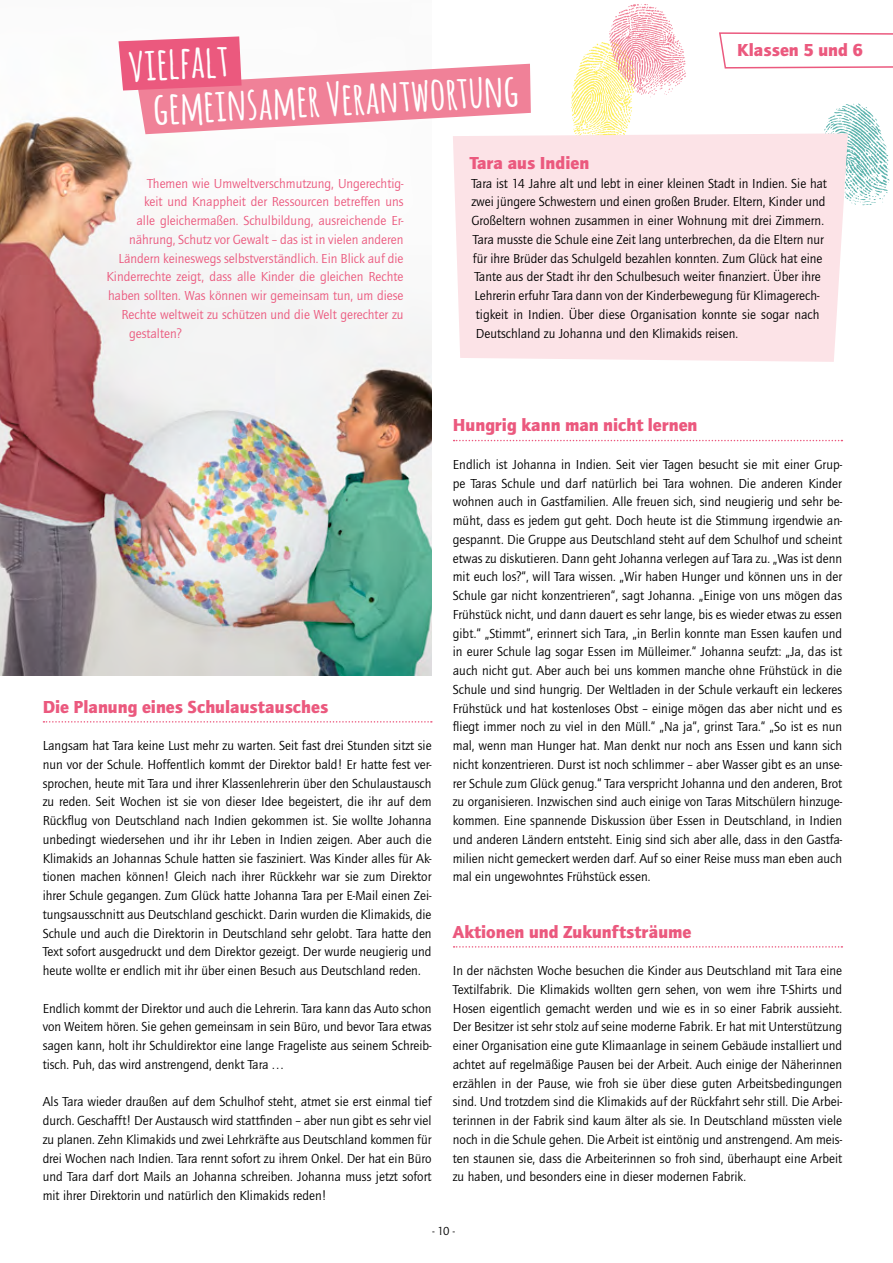
<style>
.page{position:relative;width:893px;height:1263px;background:#fff}
.page>*{position:absolute;margin:0;border:0;box-sizing:border-box;transform-origin:0 0}
.t1{font:700 45px "Amatic";color:#fff}
.t2{font:900 18px "Quay Sans ITC Std";color:#eb597e}
.t3{font:13.5px/18.8px "Quay Sans ITC Std";color:#000;text-align:justify}
.t4{font:13.5px "Quay Sans ITC Std";color:#eb597e}
.t5{font:12px "Quay Sans ITC Std";color:#000}
</style>
<div class="page">
<svg style="left:571px;top:4px;width:115px;height:129px"></svg>
<svg style="left:824px;top:103px;width:66px;height:102px"></svg>
<svg style="left:43px;top:721px;width:389px;height:2px"></svg>
<div style="left:453px;top:133px;width:395px;height:229px;background:#fce3e7"></div>
<img style="left:0;top:41px;width:432px;height:634px">
<svg style="left:119px;top:36px;width:412px;height:98px"></svg>
<svg style="left:454px;top:440px;width:388px;height:1px"></svg>
<svg style="left:454px;top:946px;width:388px;height:2px"></svg>
<svg style="left:719px;top:32px;width:174px;height:37px"></svg>
<h1 class="t1" style="left:127px;top:33px;width:101px;rotate:-3deg">vielfalt</h1>
<h1 class="t1" style="left:152px;top:76px;width:366px;rotate:-3deg">gemeinsamer Verantwortung</h1>
<h2 class="t2" style="left:737px;top:39px;width:127px">Klassen 5 und 6</h2>
<p class="t4" style="left:147px;top:175px;width:258px">Themen wie Umweltverschmutzung, Ungerechtig-</p>
<p class="t4" style="left:144px;top:194px;width:261px">keit und Knappheit der Ressourcen betreffen uns</p>
<p class="t4" style="left:137px;top:213px;width:269px">alle gleichermaßen. Schulbildung, ausreichende Er-</p>
<p class="t4" style="left:129px;top:231px;width:276px">nährung, Schutz vor Gewalt – das ist in vielen anderen</p>
<p class="t4" style="left:119px;top:250px;width:287px">Ländern keineswegs selbstverständlich. Ein Blick auf die</p>
<p class="t4" style="left:107px;top:269px;width:299px">Kinderrechte zeigt, dass alle Kinder die gleichen Rechte</p>
<p class="t4" style="left:108px;top:288px;width:297px">haben sollten. Was können wir gemeinsam tun, um diese</p>
<p class="t4" style="left:122px;top:306px;width:283px">Rechte weltweit zu schützen und die Welt gerechter zu</p>
<p class="t4" style="left:129px;top:325px;width:54px">gestalten?</p>
<h2 class="t2" style="left:470px;top:152px;width:121px">Tara aus Indien</h2>
<p class="t3" style="left:471px;top:174px;width:357px">Tara ist 14 Jahre alt und lebt in einer kleinen Stadt in Indien. Sie hat</p>
<p class="t3" style="left:471px;top:192px;width:355px">zwei jüngere Schwestern und einen großen Bruder. Eltern, Kinder und</p>
<p class="t3" style="left:471px;top:211px;width:354px">Großeltern wohnen zusammen in einer Wohnung mit drei Zimmern.</p>
<p class="t3" style="left:473px;top:230px;width:352px">Tara musste die Schule eine Zeit lang unterbrechen, da die Eltern nur</p>
<p class="t3" style="left:473px;top:249px;width:351px">für ihre Brüder das Schulgeld bezahlen konnten. Zum Glück hat eine</p>
<p class="t3" style="left:474px;top:267px;width:348px">Tante aus der Stadt ihr den Schulbesuch weiter finanziert. Über ihre</p>
<p class="t3" style="left:474px;top:286px;width:347px">Lehrerin erfuhr Tara dann von der Kinderbewegung für Klimagerech-</p>
<p class="t3" style="left:476px;top:305px;width:345px">tigkeit in Indien. Über diese Organisation konnte sie sogar nach</p>
<p class="t3" style="left:476px;top:324px;width:264px">Deutschland zu Johanna und den Klimakids reisen.</p>
<h2 class="t2" style="left:43px;top:695px;width:287px">Die Planung eines Schulaustausches</h2>
<p class="t3" style="left:43px;top:736px;width:390px">Langsam hat Tara keine Lust mehr zu warten. Seit fast drei Stunden sitzt sie nun vor der Schule. Hoffentlich kommt der Direktor bald! Er hatte fest ver&shy;sprochen, heute mit Tara und ihrer Klassenlehrerin über den Schulaustausch zu reden. Seit Wochen ist sie von dieser Idee begeistert, die ihr auf dem Rückflug von Deutschland nach Indien gekommen ist. Sie wollte Johanna unbedingt wiedersehen und ihr ihr Leben in Indien zeigen. Aber auch die Klimakids an Johannas Schule hatten sie fasziniert. Was Kinder alles für Ak&shy;tionen machen können! Gleich nach ihrer Rückkehr war sie zum Direktor ihrer Schule gegangen. Zum Glück hatte Johanna Tara per E-Mail einen Zei&shy;tungsausschnitt aus Deutschland geschickt. Darin wurden die Klimakids, die Schule und auch die Direktorin in Deutschland sehr gelobt. Tara hatte den Text sofort ausgedruckt und dem Direktor gezeigt. Der wurde neugierig und heute wollte er endlich mit ihr über einen Besuch aus Deutschland reden.</p>
<p class="t3" style="left:43px;top:999px;width:390px">Endlich kommt der Direktor und auch die Lehrerin. Tara kann das Auto schon von Weitem hören. Sie gehen gemeinsam in sein Büro, und bevor Tara etwas sagen kann, holt ihr Schuldirektor eine lange Frageliste aus seinem Schreib&shy;tisch. Puh, das wird anstrengend, denkt Tara . . .</p>
<p class="t3" style="left:43px;top:1092px;width:390px">Als Tara wieder draußen auf dem Schulhof steht, atmet sie erst einmal tief durch. Geschafft! Der Austausch wird stattfinden – aber nun gibt es sehr viel zu planen. Zehn Klimakids und zwei Lehrkräfte aus Deutschland kommen für drei Wochen nach Indien. Tara rennt sofort zu ihrem Onkel. Der hat ein Büro und Tara darf dort Mails an Johanna schreiben. Johanna muss jetzt sofort mit ihrer Direktorin und natürlich den Klimakids reden!</p>
<h2 class="t2" style="left:453px;top:414px;width:246px">Hungrig kann man nicht lernen</h2>
<p class="t3" style="left:453px;top:455px;width:391px">Endlich ist Johanna in Indien. Seit vier Tagen besucht sie mit einer Grup&shy;pe Taras Schule und darf natürlich bei Tara wohnen. Die anderen Kinder wohnen auch in Gastfamilien. Alle freuen sich, sind neugierig und sehr be&shy;müht, dass es jedem gut geht. Doch heute ist die Stimmung irgendwie an&shy;gespannt. Die Gruppe aus Deutschland steht auf dem Schulhof und scheint etwas zu diskutieren. Dann geht Johanna verlegen auf Tara zu. „Was ist denn mit euch los?“, will Tara wissen. „Wir haben Hunger und können uns in der Schule gar nicht konzentrieren“, sagt Johanna. „Einige von uns mögen das Frühstück nicht, und dann dauert es sehr lange, bis es wieder etwas zu essen gibt.“ „Stimmt“, erinnert sich Tara, „in Berlin konnte man Essen kaufen und in eurer Schule lag sogar Essen im Mülleimer.“ Johanna seufzt: „Ja, das ist auch nicht gut. Aber auch bei uns kommen manche ohne Frühstück in die Schule und sind hungrig. Der Weltladen in der Schule verkauft ein leckeres Frühstück und hat kostenloses Obst – einige mögen das aber nicht und es fliegt immer noch zu viel in den Müll.“ „Na ja“, grinst Tara.“ „So ist es nun mal, wenn man Hunger hat. Man denkt nur noch ans Essen und kann sich nicht konzentrieren. Durst ist noch schlimmer – aber Wasser gibt es an unse&shy;rer Schule zum Glück genug.“ Tara verspricht Johanna und den anderen, Brot zu organisieren. Inzwischen sind auch einige von Taras Mitschülern hinzuge&shy;kommen. Eine spannende Diskussion über Essen in Deutschland, in Indien und anderen Ländern entsteht. Einig sind sich aber alle, dass in den Gastfa&shy;milien nicht gemeckert werden darf. Auf so einer Reise muss man eben auch mal ein ungewohntes Frühstück essen.</p>
<h2 class="t2" style="left:453px;top:920px;width:240px">Aktionen und Zukunftsträume</h2>
<p class="t3" style="left:453px;top:961px;width:391px">In der nächsten Woche besuchen die Kinder aus Deutschland mit Tara eine Textilfabrik. Die Klimakids wollten gern sehen, von wem ihre T-Shirts und Hosen eigentlich gemacht werden und wie es in so einer Fabrik aussieht.<br>Der Besitzer ist sehr stolz auf seine moderne Fabrik. Er hat mit Unterstützung einer Organisation eine gute Klimaanlage in seinem Gebäude installiert und achtet auf regelmäßige Pausen bei der Arbeit. Auch einige der Näherinnen erzählen in der Pause, wie froh sie über diese guten Arbeitsbedingungen sind. Und trotzdem sind die Klimakids auf der Rückfahrt sehr still. Die Arbei&shy;terinnen in der Fabrik sind kaum älter als sie. In Deutschland müssten viele noch in die Schule gehen. Die Arbeit ist eintönig und anstrengend. Am meis&shy;ten staunen sie, dass die Arbeiterinnen so froh sind, überhaupt eine Arbeit zu haben, und besonders eine in dieser modernen Fabrik.</p>
<p class="t5" style="left:432px;top:1224px;width:24px">- 10 -</p>
</div>
